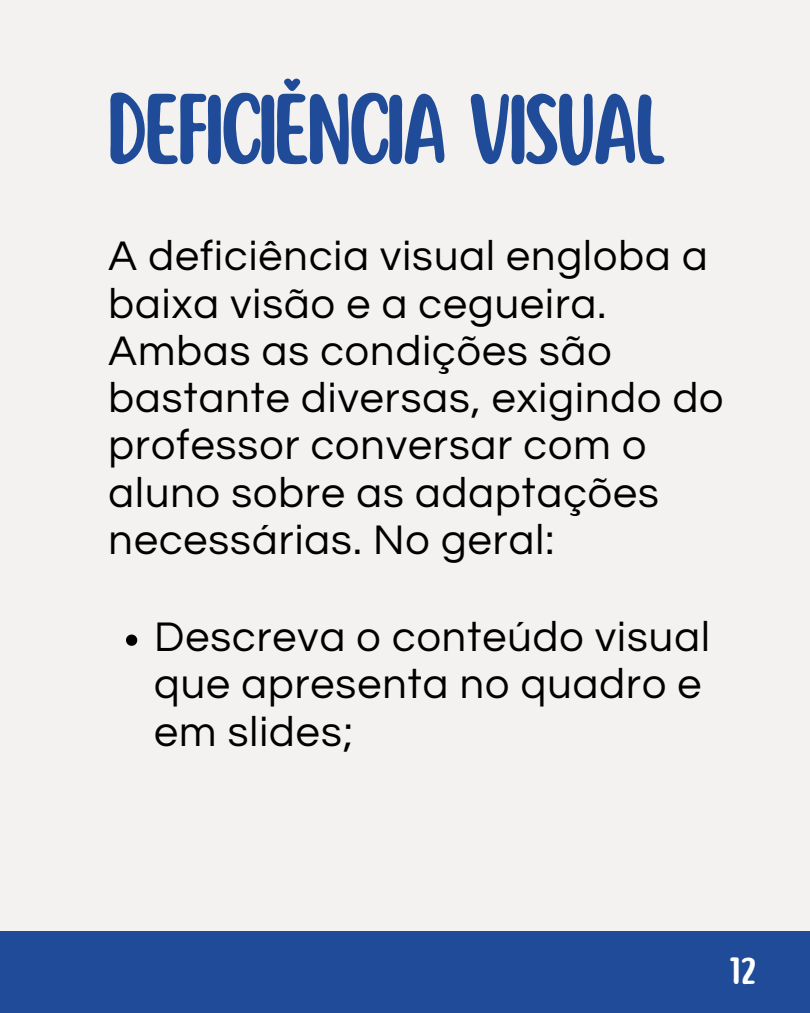
<style>
.page{position:relative;width:810px;height:1013px;background:#fff}
.page>*{position:absolute;margin:0;border:0;box-sizing:border-box;transform-origin:0 0}
.t1{font:88px "Scripter";letter-spacing:-.05em;color:#1f4b99}
.t2{font:43px/47.2px "Questrial";letter-spacing:.025em;color:#000}
.t3{font:33.1px "Scripter";color:#fff}
</style>
<div class="page">
<div style="left:0;top:0;width:810px;height:1012px;background:#f4f2f0"></div>
<div style="left:0;top:932px;width:809px;height:80px;background:#1f4b99"></div>
<svg style="left:126px;top:634px;width:11px;height:12px"></svg>
<p class="t1" style="left:107px;top:85px;width:560px">DEFICIÊNCIA VISUAL</p>
<p class="t2" style="left:109px;top:234px;width:616px">A deficiência visual engloba a baixa visão e a cegueira.<br>Ambas as condições são bastante diversas, exigindo do professor conversar com o aluno sobre as adaptações necessárias. No geral:</p>
<p class="t2" style="left:154px;top:614px;width:557px">Descreva o conteúdo visual que apresenta no quadro e em slides;</p>
<h1 class="t3" style="left:729px;top:954px;width:29px">12</h1>
</div>
